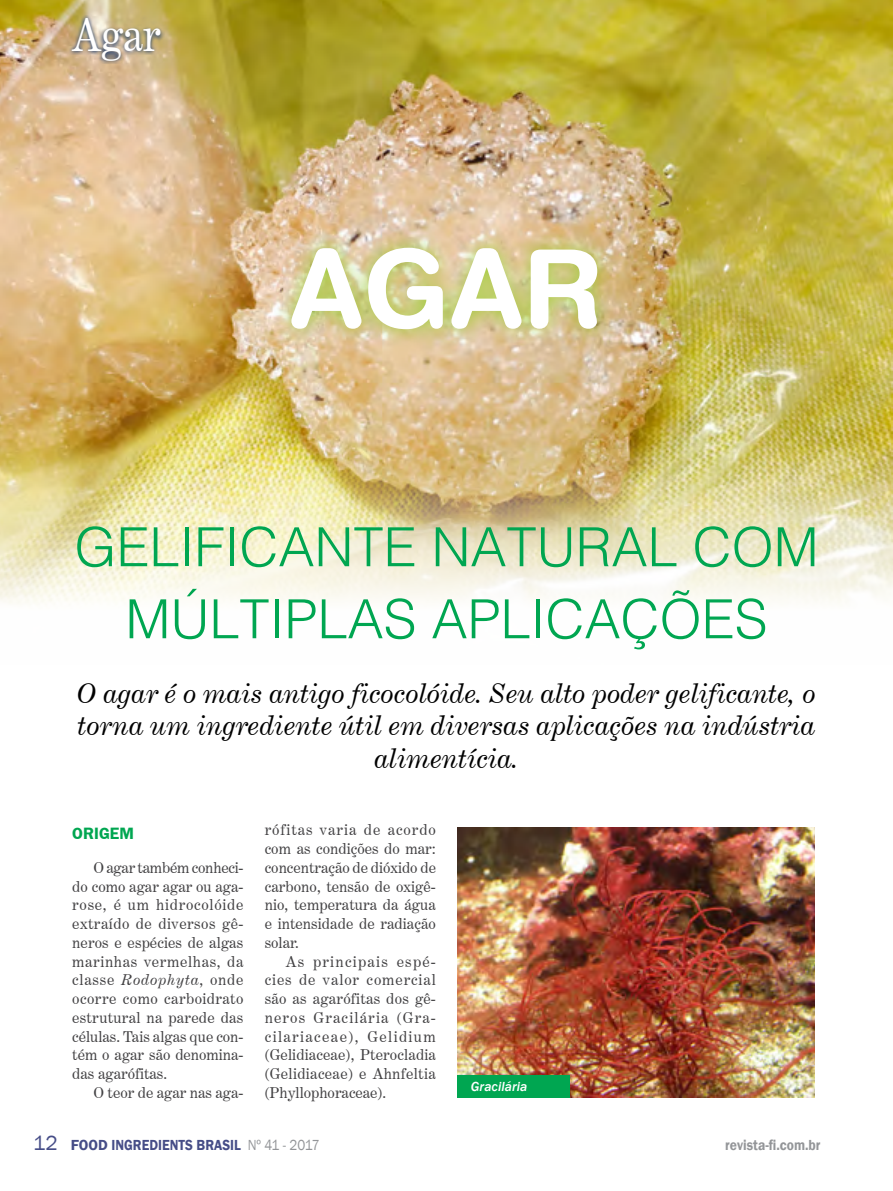
<style>
.page{position:relative;width:893px;height:1191px;background:#fff}
.page>*{position:absolute;margin:0;border:0;box-sizing:border-box;transform-origin:0 0}
.título{font:700 108px "Helvetica Rounded";color:#fff}
.título-2{font:300 54px/72px "Helvetica";color:#00a651;text-align:center}
.t1{font:45px "Century Expanded BT";color:#fff;scale:.9 1}
.olho_inicio{font:italic 27px/32.4px "Century Expanded BT";color:#000;text-align:center}
.capitulos{font:700 16.5px "Frankfurt Gothic";color:#00a651}
.texto{font:15px/18.8px "Century Expanded BT";color:#414042;text-align:justify}
.t2{font:600 15px "Franklin Gothic";color:#464d87}
.t3{font:600 15px "Franklin Gothic";color:#939598;scale:.9 1}
.legenda{font:italic 500 13.5px "Franklin Gothic";color:#fff}
.s1{font-style:italic}
.s2{font-weight:400;font-size:21px}
.s3{font-weight:400;color:#939598}
</style>
<div class="page">
<img style="left:0;top:0;width:893px;height:604px">
<svg style="left:274px;top:228px;width:342px;height:120px;background:#cec985"></svg>
<img style="left:457px;top:827px;width:358px;height:270px">
<div style="left:457px;top:1075px;width:113px;height:23px;background:#00a651"></div>
<svg style="left:68px;top:16px;width:96px;height:48px;background:#afa285"></svg>
<p class="t1" style="left:72px;top:7px;width:100px">Agar</p>
<p class="título" style="left:290px;top:223px;width:314px">AGAR</p>
<p class="título-2" style="left:74px;top:507px;width:746px">GELIFICANTE NATURAL COM<br>MÚLTIPLAS APLICAÇÕES</p>
<p class="olho_inicio" style="left:77px;top:677px;width:740px">O agar é o mais antigo ficocolóide. Seu alto poder gelificante, o torna um ingrediente útil em diversas aplicações na indústria alimentícia.</p>
<p class="capitulos" style="left:72px;top:823px;width:63px">ORIGEM</p>
<p class="texto" style="left:72px;top:858px;width:173px;text-indent:21px">O agar também conheci&shy;do como agar agar ou aga&shy;rose, é um hidrocolóide extraído de diversos gê&shy;neros e espécies de algas marinhas vermelhas, da classe <span class="s1">Rodophyta</span>, onde ocorre como carboidrato estrutural na parede das células. Tais algas que con&shy;tém o agar são denomina&shy;das agarófitas.</p>
<p class="texto" style="left:94px;top:1083px;width:151px">O teor de agar nas aga-</p>
<p class="texto" style="left:265px;top:820px;width:173px">rófitas varia de acordo com as condições do mar: concentração de dióxido de carbono, tensão de oxigê&shy;nio, temperatura da água e intensidade de radiação solar.</p>
<p class="texto" style="left:265px;top:951px;width:173px;text-indent:21px">As principais espé&shy;cies de valor comercial são as agarófitas dos gê&shy;neros Gracilária (Gra&shy;cilariaceae), Gelidium (Gelidiaceae), Pterocladia (Gelidiaceae) e Ahnfeltia (Phyllophoraceae).</p>
<p class="legenda" style="left:471px;top:1078px;width:58px">Gracilária</p>
<p class="t2" style="left:33px;top:1135px;width:288px"><span class="s2">12</span> FOOD INGREDIENTS BRASIL <span class="s3">Nº 41 - 2017</span></p>
<p class="t3" style="left:725px;top:1135px;width:107px">revista-fi.com.br</p>
</div>
